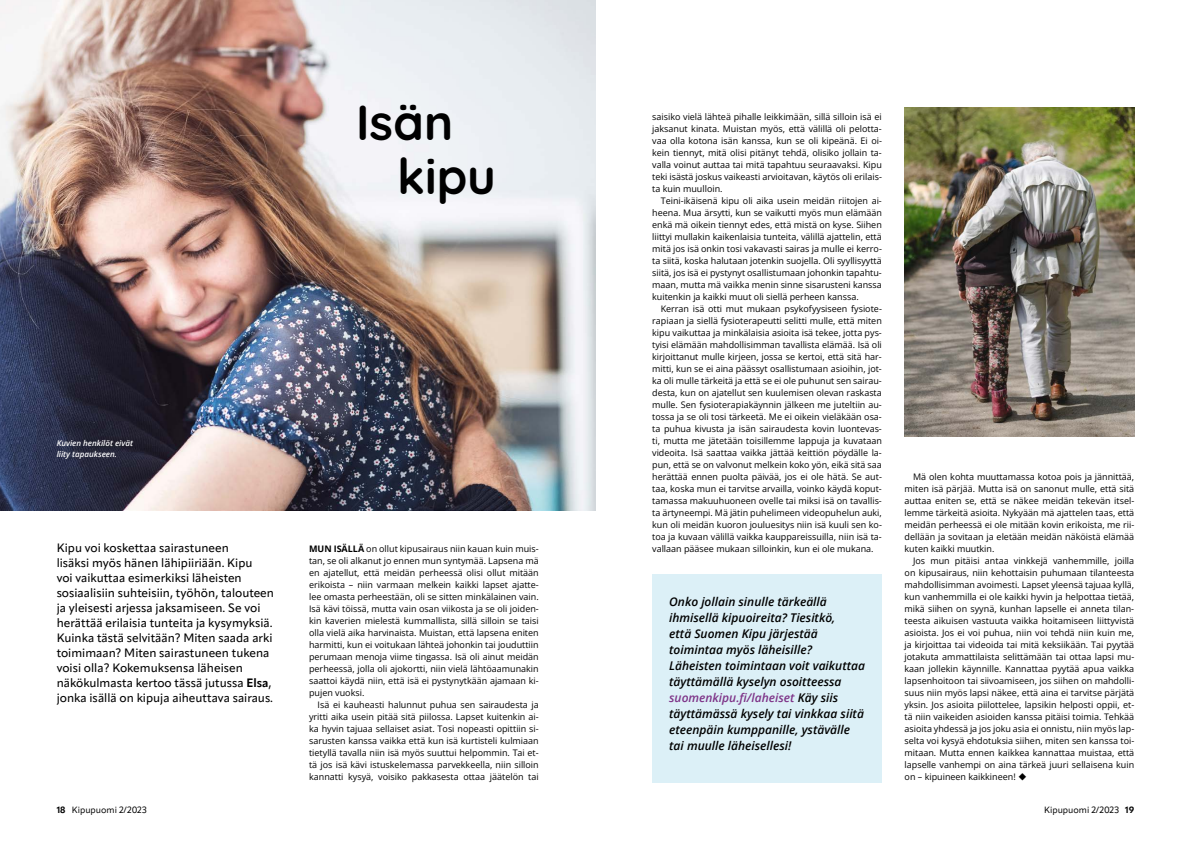
<style>
.page{position:relative;width:1191px;height:842px;background:#fff}
.page>*{position:absolute;margin:0;border:0;box-sizing:border-box;transform-origin:0 0}
.t1{font:700 49px/54px "Quicksand";color:#000}
.t2{font:500 12px/15px "Apparat";color:#000}
.t3{font:italic 600 12px/16px "Open Sans";color:#000}
.t4{font:9px/12px "Open Sans";color:#000;text-align:justify}
.t5{font:9px "Apparat";color:#000}
.t6{font:italic 600 8px/11px "Open Sans";color:#fff}
.s1{font-weight:700}
.s2{color:#7e3488}
</style>
<div class="page">
<img style="left:0;top:0;width:595px;height:511px">
<div style="left:652px;top:574px;width:230px;height:208px;background:#dcf0f7"></div>
<img style="left:904px;top:108px;width:230px;height:329px">
<h1 class="t1" style="left:397px;top:91px;width:100px;text-indent:-41px">Isän kipu</h1>
<p class="t6" style="left:57px;top:437px;width:78px">Kuvien henkilöt eivät liity tapaukseen.</p>
<p class="t2" style="left:57px;top:540px;width:219px">Kipu voi koskettaa sairastuneen<br>lisäksi myös hänen lähipiiriään. Kipu<br>voi vaikuttaa esimerkiksi läheisten sosiaalisiin suhteisiin, työhön, talouteen ja yleisesti arjessa jaksamiseen. Se voi herättää erilaisia tunteita ja kysymyksiä.<br>Kuinka tästä selvitään? Miten saada arki toimimaan? Miten sairastuneen tukena voisi olla? Kokemuksensa läheisen näkökulmasta kertoo tässä jutussa <span class="s1">Elsa</span>, jonka isällä on kipuja aiheuttava sairaus.</p>
<p class="t4" style="left:309px;top:543px;width:231px"><span class="s1">MUN ISÄLLÄ</span> on ollut kipusairaus niin kauan kuin muis&shy;tan, se oli alkanut jo ennen mun syntymää. Lapsena mä en ajatellut, että meidän perheessä olisi ollut mitään erikoista – niin varmaan melkein kaikki lapset ajatte&shy;lee omasta perheestään, oli se sitten minkälainen vain.<br>Isä kävi töissä, mutta vain osan viikosta ja se oli joiden&shy;kin kaverien mielestä kummallista, sillä silloin se taisi olla vielä aika harvinaista. Muistan, että lapsena eniten harmitti, kun ei voitukaan lähteä johonkin tai jouduttiin perumaan menoja viime tingassa. Isä oli ainut meidän perheessä, jolla oli ajokortti, niin vielä lähtöaamunakin saattoi käydä niin, että isä ei pystynytkään ajamaan ki&shy;pujen vuoksi.</p>
<p class="t4" style="left:309px;top:698px;width:231px;text-indent:9px">Isä ei kauheasti halunnut puhua sen sairaudesta ja yritti aika usein pitää sitä piilossa. Lapset kuitenkin ai&shy;ka hyvin tajuaa sellaiset asiat. Tosi nopeasti opittiin si&shy;sarusten kanssa vaikka että kun isä kurtisteli kulmiaan tietyllä tavalla niin isä myös suuttui helpommin. Tai et&shy;tä jos isä kävi istuskelemassa parvekkeella, niin silloin kannatti kysyä, voisiko pakkasesta ottaa jäätelön tai</p>
<p class="t4" style="left:652px;top:111px;width:231px">saisiko vielä lähteä pihalle leikkimään, sillä silloin isä ei jaksanut kinata. Muistan myös, että välillä oli pelotta&shy;vaa olla kotona isän kanssa, kun se oli kipeänä. Ei oi&shy;kein tiennyt, mitä olisi pitänyt tehdä, olisiko jollain ta&shy;valla voinut auttaa tai mitä tapahtuu seuraavaksi. Kipu teki isästä joskus vaikeasti arvioitavan, käytös oli erilais&shy;ta kuin muulloin.</p>
<p class="t4" style="left:652px;top:194px;width:231px;text-indent:9px">Teini-ikäisenä kipu oli aika usein meidän riitojen ai&shy;heena. Mua ärsytti, kun se vaikutti myös mun elämään enkä mä oikein tiennyt edes, että mistä on kyse. Siihen liittyi mullakin kaikenlaisia tunteita, välillä ajattelin, että mitä jos isä onkin tosi vakavasti sairas ja mulle ei kerro&shy;ta siitä, koska halutaan jotenkin suojella. Oli syyllisyyttä siitä, jos isä ei pystynyt osallistumaan johonkin tapahtu&shy;maan, mutta mä vaikka menin sinne sisarusteni kanssa kuitenkin ja kaikki muut oli siellä perheen kanssa.</p>
<p class="t4" style="left:652px;top:302px;width:231px;text-indent:9px">Kerran isä otti mut mukaan psykofyysiseen fysiote&shy;rapiaan ja siellä fysioterapeutti selitti mulle, että miten kipu vaikuttaa ja minkälaisia asioita isä tekee, jotta pys&shy;tyisi elämään mahdollisimman tavallista elämää. Isä oli kirjoittanut mulle kirjeen, jossa se kertoi, että sitä har&shy;mitti, kun se ei aina päässyt osallistumaan asioihin, jot&shy;ka oli mulle tärkeitä ja että se ei ole puhunut sen sairau&shy;desta, kun on ajatellut sen kuulemisen olevan raskasta mulle. Sen fysioterapiakäynnin jälkeen me juteltiin au&shy;tossa ja se oli tosi tärkeetä. Me ei oikein vieläkään osa&shy;ta puhua kivusta ja isän sairaudesta kovin luontevas&shy;ti, mutta me jätetään toisillemme lappuja ja kuvataan videoita. Isä saattaa vaikka jättää keittiön pöydälle la&shy;pun, että se on valvonut melkein koko yön, eikä sitä saa herättää ennen puolta päivää, jos ei ole hätä. Se aut&shy;taa, koska mun ei tarvitse arvailla, voinko käydä koput&shy;tamassa makuuhuoneen ovelle tai miksi isä on tavallis&shy;ta ärtyneempi. Mä jätin puhelimeen videopuhelun auki, kun oli meidän kuoron jouluesitys niin isä kuuli sen ko&shy;toa ja kuvaan välillä vaikka kauppareissuilla, niin isä ta&shy;vallaan pääsee mukaan silloinkin, kun ei ole mukana.</p>
<p class="t3" style="left:669px;top:594px;width:197px">Onko jollain sinulle tärkeällä ihmisellä kipuoireita? Tiesitkö,<br>että Suomen Kipu järjestää toimintaa myös läheisille?<br>Läheisten toimintaan voit vaikuttaa täyttämällä kyselyn osoitteessa <span class="s2">suomenkipu.fi/laheiset</span> Käy siis täyttämässä kysely tai vinkkaa siitä eteenpäin kumppanille, ystävälle tai muulle läheisellesi!</p>
<p class="t4" style="left:904px;top:470px;width:231px;text-indent:9px">Mä olen kohta muuttamassa kotoa pois ja jännittää, miten isä pärjää. Mutta isä on sanonut mulle, että sitä auttaa eniten se, että se näkee meidän tekevän itsel&shy;lemme tärkeitä asioita. Nykyään mä ajattelen taas, että meidän perheessä ei ole mitään kovin erikoista, me rii&shy;dellään ja sovitaan ja eletään meidän näköistä elämää kuten kaikki muutkin.</p>
<p class="t4" style="left:904px;top:554px;width:231px;text-indent:9px">Jos mun pitäisi antaa vinkkejä vanhemmille, joilla on kipusairaus, niin kehottaisin puhumaan tilanteesta mahdollisimman avoimesti. Lapset yleensä tajuaa kyllä, kun vanhemmilla ei ole kaikki hyvin ja helpottaa tietää, mikä siihen on syynä, kunhan lapselle ei anneta tilan&shy;teesta aikuisen vastuuta vaikka hoitamiseen liittyvistä asioista. Jos ei voi puhua, niin voi tehdä niin kuin me, ja kirjoittaa tai videoida tai mitä keksiikään. Tai pyytää jotakuta ammattilaista selittämään tai ottaa lapsi mu&shy;kaan jollekin käynnille. Kannattaa pyytää apua vaikka lapsenhoitoon tai siivoamiseen, jos siihen on mahdolli&shy;suus niin myös lapsi näkee, että aina ei tarvitse pärjätä yksin. Jos asioita piilottelee, lapsikin helposti oppii, et&shy;tä niin vaikeiden asioiden kanssa pitäisi toimia. Tehkää asioita yhdessä ja jos joku asia ei onnistu, niin myös lap&shy;selta voi kysyä ehdotuksia siihen, miten sen kanssa toi&shy;mitaan. Mutta ennen kaikkea kannattaa muistaa, että lapselle vanhempi on aina tärkeä juuri sellaisena kuin on – kipuineen kaikkineen! ◆</p>
<p class="t5" style="left:57px;top:805px;width:91px"><span class="s1">18</span> Kipupuomi 2/2023</p>
<p class="t5" style="left:1044px;top:805px;width:92px">Kipupuomi 2/2023 <span class="s1">19</span></p>
</div>
